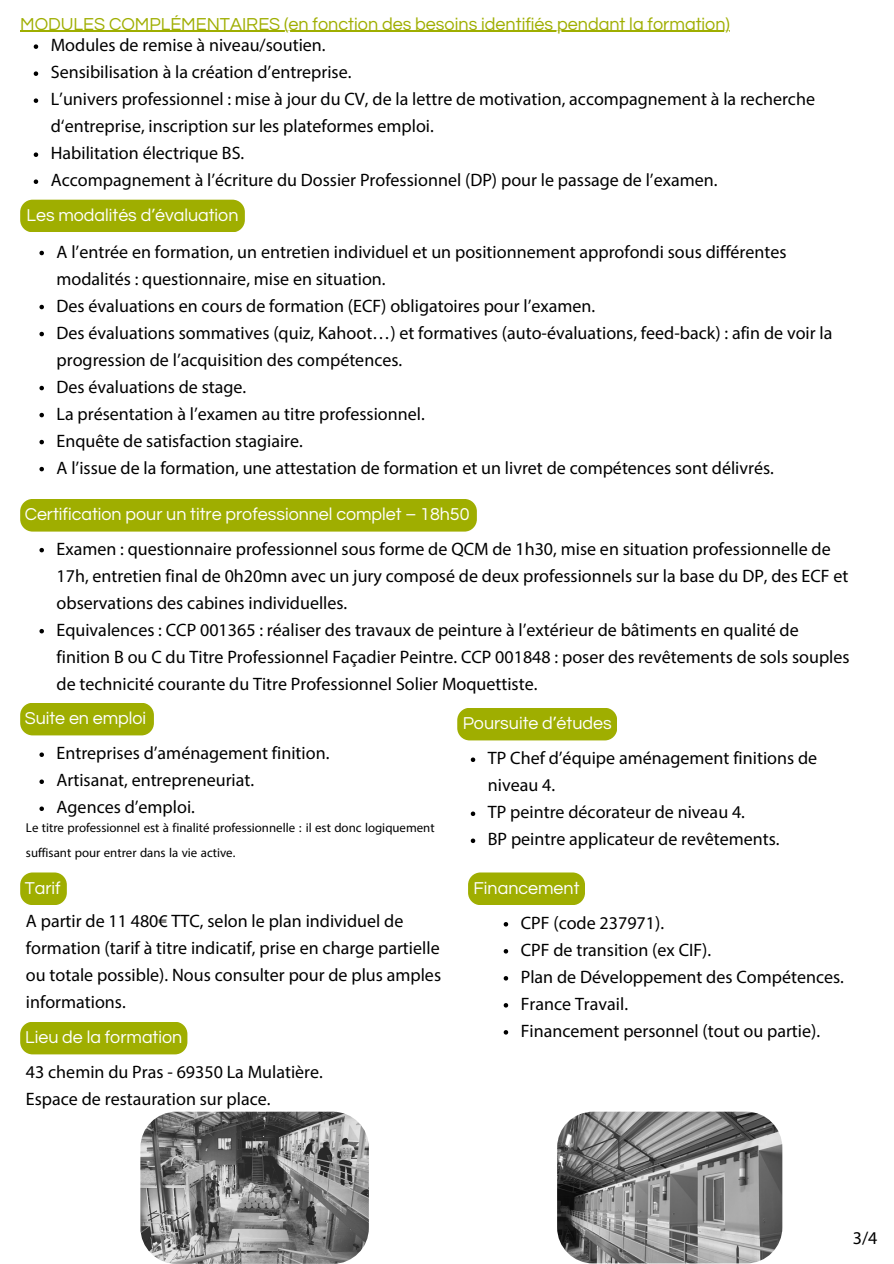
<style>
.page{position:relative;width:894px;height:1264px;background:#fff}
.page>*{position:absolute;margin:0;border:0;box-sizing:border-box;transform-origin:0 0}
.t1{font:18px/27px "Myriad Bengali";color:#000}
.t2{font:18px/24.8px "Myriad Arabic";color:#000}
.t3{font:18px "Questrial";color:#9fae00}
.t4{font:17.85px "Questrial";color:#fff}
</style>
<div class="page">
<div style="left:20px;top:702px;width:134px;height:33px;background:#9fae00;border-radius:12px"></div>
<svg style="left:39px;top:752px;width:5px;height:5px"></svg>
<svg style="left:39px;top:779px;width:5px;height:5px"></svg>
<svg style="left:39px;top:806px;width:5px;height:5px"></svg>
<div style="left:457px;top:707px;width:160px;height:33px;background:#9fae00;border-radius:12px"></div>
<svg style="left:470px;top:757px;width:5px;height:5px"></svg>
<svg style="left:470px;top:811px;width:5px;height:5px"></svg>
<svg style="left:470px;top:838px;width:5px;height:5px"></svg>
<div style="left:20px;top:200px;width:225px;height:32px;background:#9fae00;border-radius:12px"></div>
<svg style="left:39px;top:251px;width:5px;height:4px"></svg>
<svg style="left:39px;top:305px;width:5px;height:4px"></svg>
<svg style="left:39px;top:332px;width:5px;height:4px"></svg>
<svg style="left:39px;top:386px;width:5px;height:4px"></svg>
<svg style="left:39px;top:413px;width:5px;height:4px"></svg>
<svg style="left:39px;top:440px;width:5px;height:4px"></svg>
<svg style="left:39px;top:467px;width:5px;height:4px"></svg>
<svg style="left:39px;top:548px;width:5px;height:4px"></svg>
<svg style="left:39px;top:629px;width:5px;height:4px"></svg>
<div style="left:20px;top:499px;width:456px;height:32px;background:#9fae00;border-radius:12px"></div>
<div style="left:20px;top:872px;width:47px;height:33px;background:#9fae00;border-radius:12px"></div>
<div style="left:20px;top:1021px;width:167px;height:33px;background:#9fae00;border-radius:12px"></div>
<div style="left:468px;top:872px;width:117px;height:33px;background:#9fae00;border-radius:12px"></div>
<svg style="left:503px;top:922px;width:5px;height:4px"></svg>
<svg style="left:503px;top:949px;width:5px;height:4px"></svg>
<svg style="left:503px;top:976px;width:5px;height:4px"></svg>
<svg style="left:503px;top:1003px;width:5px;height:4px"></svg>
<svg style="left:503px;top:1030px;width:5px;height:4px"></svg>
<img style="left:557px;top:1111px;width:225px;height:152px;border-radius:36px">
<svg style="left:34px;top:44px;width:4px;height:5px"></svg>
<svg style="left:34px;top:71px;width:4px;height:5px"></svg>
<svg style="left:34px;top:98px;width:4px;height:5px"></svg>
<svg style="left:34px;top:152px;width:4px;height:5px"></svg>
<svg style="left:34px;top:179px;width:4px;height:5px"></svg>
<hr style="left:20px;top:31px;width:709px;height:1px;background:#9fae00">
<img style="left:140px;top:1111px;width:229px;height:152px;border-radius:36px">
<p class="t3" style="left:20px;top:15px;width:711px">MODULES COMPLÉMENTAIRES (en fonction des besoins identifiés pendant la formation)</p>
<p class="t1" style="left:51px;top:33px;width:276px">Modules de remise à niveau/soutien.</p>
<p class="t1" style="left:51px;top:60px;width:302px">Sensibilisation à la création d’entreprise.</p>
<p class="t1" style="left:51px;top:87px;width:765px">L’univers professionnel : mise à jour du CV, de la lettre de motivation, accompagnement à la recherche d‘entreprise, inscription sur les plateformes emploi.</p>
<h1 class="t1" style="left:51px;top:141px;width:195px">Habilitation électrique BS.</h1>
<h1 class="t1" style="left:51px;top:168px;width:668px">Accompagnement à l’écriture du Dossier Professionnel (DP) pour le passage de l’examen.</h1>
<p class="t4" style="left:27px;top:206px;width:213px">Les modalités d’évaluation</p>
<p class="t1" style="left:57px;top:239px;width:731px">A l’entrée en formation, un entretien individuel et un positionnement approfondi sous différentes modalités : questionnaire, mise en situation.</p>
<p class="t1" style="left:57px;top:293px;width:540px">Des évaluations en cours de formation (ECF) obligatoires pour l’examen.</p>
<p class="t1" style="left:57px;top:320px;width:777px">Des évaluations sommatives (quiz, Kahoot…) et formatives (auto-évaluations, feed-back) : afin de voir la progression de l’acquisition des compétences.</p>
<p class="t1" style="left:57px;top:374px;width:191px">Des évaluations de stage.</p>
<p class="t1" style="left:57px;top:401px;width:369px">La présentation à l’examen au titre professionnel.</p>
<p class="t1" style="left:57px;top:428px;width:248px">Enquête de satisfaction stagiaire.</p>
<h1 class="t1" style="left:57px;top:455px;width:718px">A l’issue de la formation, une attestation de formation et un livret de compétences sont délivrés.</h1>
<p class="t4" style="left:25px;top:505px;width:446px">Certification pour un titre professionnel complet – 18h50</p>
<h1 class="t1" style="left:57px;top:536px;width:793px">Examen : questionnaire professionnel sous forme de QCM de 1h30, mise en situation professionnelle de<br>17h, entretien final de 0h20mn avec un jury composé de deux professionnels sur la base du DP, des ECF et observations des cabines individuelles.</h1>
<p class="t1" style="left:57px;top:617px;width:794px">Equivalences : CCP 001365 : réaliser des travaux de peinture à l’extérieur de bâtiments en qualité de finition B ou C du Titre Professionnel Façadier Peintre. CCP 001848 : poser des revêtements de sols souples de technicité courante du Titre Professionnel Solier Moquettiste.</p>
<h1 class="t4" style="left:25px;top:709px;width:123px">Suite en emploi</h1>
<p class="t1" style="left:57px;top:741px;width:274px">Entreprises d’aménagement finition.</p>
<p class="t1" style="left:57px;top:768px;width:199px">Artisanat, entrepreneuriat.</p>
<p class="t1" style="left:57px;top:795px;width:140px">Agences d’emploi.</p>
<p class="t2" style="left:26px;top:816px;width:410px">Le titre professionnel est à finalité professionnelle : il est donc logiquement suffisant pour entrer dans la vie active.</p>
<p class="t4" style="left:25px;top:879px;width:37px">Tarif</p>
<h1 class="t1" style="left:26px;top:909px;width:416px">A partir de 11 480€ TTC, selon le plan individuel de formation (tarif à titre indicatif, prise en charge partielle ou totale possible). Nous consulter pour de plus amples informations.</h1>
<h1 class="t4" style="left:25px;top:1028px;width:158px">Lieu de la formation</h1>
<p class="t1" style="left:26px;top:1060px;width:298px">43 chemin du Pras - 69350 La Mulatière.<br>Espace de restauration sur place.</p>
<p class="t4" style="left:462px;top:714px;width:150px">Poursuite d’études</p>
<h1 class="t1" style="left:487px;top:746px;width:331px">TP Chef d’équipe aménagement finitions de niveau 4.</h1>
<p class="t1" style="left:487px;top:800px;width:258px">TP peintre décorateur de niveau 4.</p>
<p class="t1" style="left:487px;top:827px;width:293px">BP peintre applicateur de revêtements.</p>
<p class="t4" style="left:473px;top:879px;width:107px">Financement</p>
<p class="t1" style="left:520px;top:910px;width:145px">CPF (code 237971).</p>
<h1 class="t1" style="left:520px;top:937px;width:192px">CPF de transition (ex CIF).</h1>
<h1 class="t1" style="left:520px;top:964px;width:324px">Plan de Développement des Compétences.</h1>
<h1 class="t1" style="left:520px;top:991px;width:109px">France Travail.</h1>
<p class="t1" style="left:520px;top:1018px;width:301px">Financement personnel (tout ou partie).</p>
<p class="t1" style="left:852px;top:1225px;width:26px">3/4</p>
</div>
